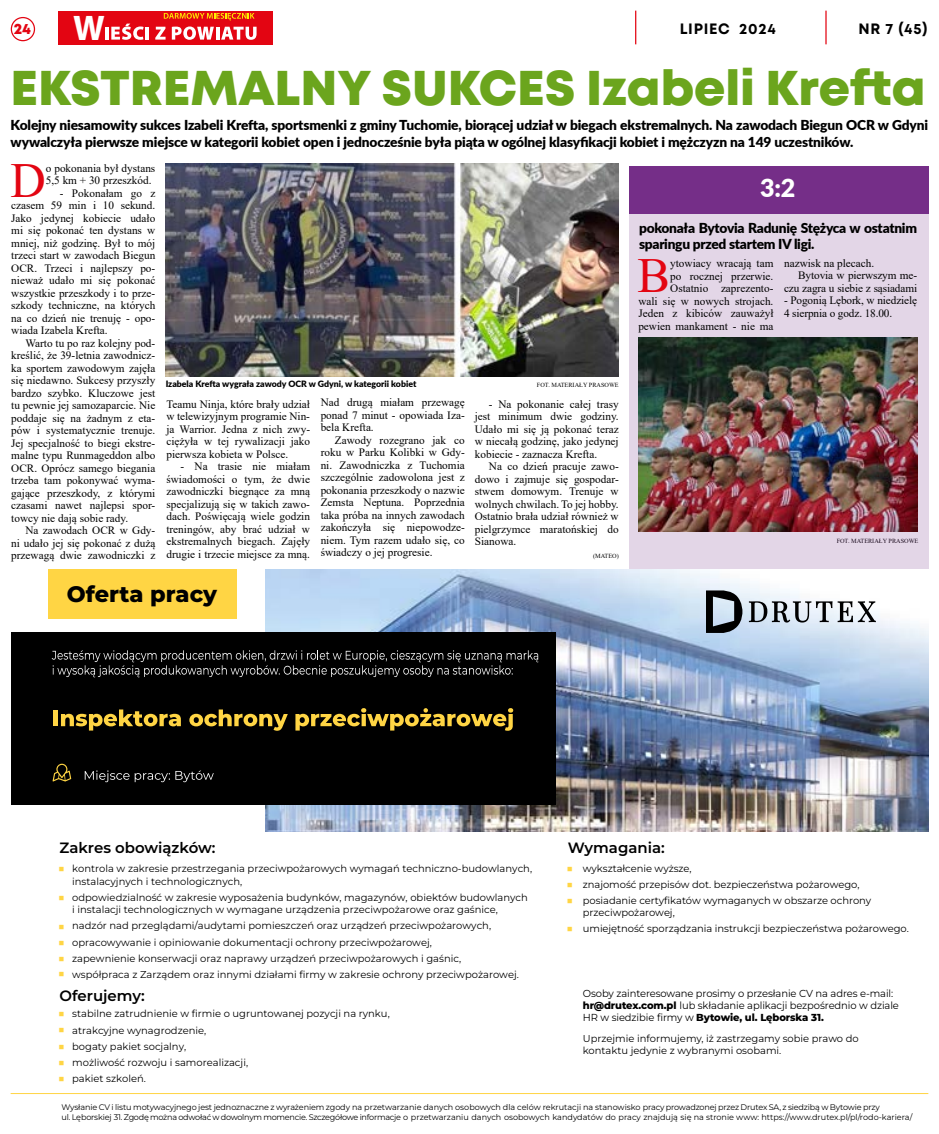
<style>
.page{position:relative;width:939px;height:1134px;background:#fff}
.page>*{position:absolute;margin:0;border:0;box-sizing:border-box;transform-origin:0 0}
.t1{font:49px "Times New Roman";color:#e30512}
.t2{font:800 48.75px "Mont";color:#6ba51d}
.t3{font:700 35.75px "Myriad Pro";color:#fff}
.t4{font:800 25px "Lato";color:#fff}
.t5{font:800 22.38px "Montserrat";color:#000}
.t6{font:600 15px "Montserrat";color:#000}
.t7{font:700 15px "Mont";letter-spacing:.05em;color:#000}
.t8{font:800 15px "Mont";color:#e30512}
.t9{font:800 13.75px/16.5px "Lato";letter-spacing:-.01em;color:#000}
.t10{font:11.25px/12.5px "Times New Roman";color:#000;text-align:justify}
.t11{font:11.25px/16px "Montserrat";color:#ffd544;text-align:justify}
.t12{font:10.12px/12px "Montserrat";letter-spacing:-.01em;color:#000}
.t13{font:10px/16.1px "Montserrat";color:#000}
.t14{font:800 8.75px "Lato";color:#000}
.t15{font:8.12px/9.8px "Montserrat";letter-spacing:-.015em;color:#000}
.t16{font:6.25px "Times New Roman";color:#000}
.s1{font-size:11.25px;color:#ffd544}
.s2{font-weight:800}
</style>
<div class="page">
<img style="left:266px;top:569px;width:662px;height:263px">
<svg style="left:706px;top:590px;width:36px;height:43px;background:#60676f"></svg>
<svg style="left:749px;top:601px;width:127px;height:21px"></svg>
<div style="left:48px;top:569px;width:189px;height:49px;background:#ffd544"></div>
<hr style="left:11px;top:1093px;width:917px;height:1px;background:#ffd544">
<div style="left:11px;top:633px;width:545px;height:171px;background:#000"></div>
<svg style="left:52px;top:764px;width:19px;height:18px"></svg>
<svg style="left:52px;top:650px;width:486px;height:27px"></svg>
<svg style="left:85px;top:770px;width:129px;height:12px"></svg>
<div style="left:58px;top:11px;width:215px;height:33px;background:#e30512"></div>
<svg style="left:105px;top:24px;width:44px;height:16px"></svg>
<svg style="left:155px;top:27px;width:11px;height:13px"></svg>
<svg style="left:172px;top:26px;width:85px;height:14px"></svg>
<svg style="left:164px;top:13px;width:91px;height:7px"></svg>
<hr style="left:635px;top:11px;width:1px;height:33px;background:#e30512">
<hr style="left:825px;top:11px;width:2px;height:33px;background:#e30512">
<div style="left:11px;top:17px;width:24px;height:24px;border:1px solid #e30512;border-radius:50%"></div>
<hr style="left:54px;top:710px;width:4px;height:16px;background:#ffd544">
<svg style="left:61px;top:709px;width:120px;height:21px"></svg>
<svg style="left:189px;top:709px;width:99px;height:22px"></svg>
<svg style="left:295px;top:708px;width:218px;height:23px"></svg>
<img style="left:165px;top:164px;width:454px;height:212px">
<div style="left:629px;top:172px;width:299px;height:397px;background:#e3d6e7"></div>
<div style="left:629px;top:166px;width:299px;height:48px;background:#752e88"></div>
<img style="left:638px;top:338px;width:279px;height:193px">
<h3 class="t8" style="left:14px;top:19px;width:19px">24</h3>
<h3 class="t3" style="left:73px;top:4px;width:33px">W</h3>
<h3 class="t7" style="left:680px;top:19px;width:98px">LIPIEC 2024</h3>
<h3 class="t7" style="left:859px;top:19px;width:70px">NR 7 (45)</h3>
<h2 class="t2" style="left:11px;top:56px;width:916px">EKSTREMALNY SUKCES Izabeli Krefta</h2>
<p class="t9" style="left:11px;top:117px;width:919px">Kolejny niesamowity sukces Izabeli Krefta, sportsmenki z gminy Tuchomie, biorącej udział w biegach ekstremalnych. Na zawodach Biegun OCR w Gdyni wywalczyła pierwsze miejsce w kategorii kobiet open i jednocześnie była piąta w ogólnej klasyfikacji kobiet i mężczyzn na 149 uczestników.</p>
<h1 class="t1" style="left:10px;top:146px;width:37px">D</h1>
<p class="t10" style="left:46px;top:161px;width:111px">o pokonania był dystans<br>5,5 km + 30 przeszkód.</p>
<p class="t10" style="left:11px;top:186px;width:146px;text-indent:49px">- Pokonałam go z czasem 59 min i 10 sekund.<br>Jako jedynej kobiecie udało mi się pokonać ten dystans w mniej, niż godzinę. Był to mój trzeci start w zawodach Biegun OCR. Trzeci i najlepszy po&shy;nieważ udało mi się pokonać wszystkie przeszkody i to prze&shy;szkody techniczne, na których na co dzień nie trenuję - opo&shy;wiada Izabela Krefta.</p>
<p class="t10" style="left:11px;top:336px;width:146px;text-indent:14px">Warto tu po raz kolejny pod&shy;kreślić, że 39-letnia zawodnicz&shy;ka sportem zawodowym zajęła się niedawno. Sukcesy przyszły bardzo szybko. Kluczowe jest tu pewnie jej samozaparcie. Nie poddaje się na żadnym z eta&shy;pów i systematycznie trenuje.<br>Jej specjalność to biegi ekstre&shy;malne typu Runmageddon albo OCR. Oprócz samego biegania trzeba tam pokonywać wyma&shy;gające przeszkody, z którymi czasami nawet najlepsi spor&shy;towcy nie dają sobie rady.</p>
<p class="t10" style="left:11px;top:524px;width:146px;text-indent:14px">Na zawodach OCR w Gdy&shy;ni udało jej się pokonać z dużą przewagą dwie zawodniczki z</p>
<p class="t14" style="left:166px;top:377px;width:252px">Izabela Krefta wygrała zawody OCR w Gdyni, w kategorii kobiet</p>
<p class="t16" style="left:537px;top:380px;width:83px">FOT. MATERIAŁY PRASOWE</p>
<p class="t10" style="left:166px;top:397px;width:145px">Teamu Ninja, które brały udział w telewizyjnym programie Nin&shy;ja Warrior. Jedna z nich zwy&shy;ciężyła w tej rywalizacji jako pierwsza kobieta w Polsce.</p>
<p class="t10" style="left:166px;top:460px;width:145px;text-indent:14px">- Na trasie nie miałam świadomości o tym, że dwie zawodniczki biegnące za mną specjalizują się w takich zawo&shy;dach. Poświęcają wiele godzin treningów, aby brać udział w ekstremalnych biegach. Zajęły drugie i trzecie miejsce za mną.</p>
<p class="t10" style="left:321px;top:396px;width:146px">Nad drugą miałam przewagę ponad 7 minut - opowiada Iza&shy;bela Krefta.</p>
<p class="t10" style="left:321px;top:433px;width:146px;text-indent:14px">Zawody rozegrano jak co roku w Parku Kolibki w Gdy&shy;ni. Zawodniczka z Tuchomia szczególnie zadowolona jest z pokonania przeszkody o nazwie Zemsta Neptuna. Poprzednia taka próba na innych zawodach zakończyła się niepowodze&shy;niem. Tym razem udało się, co świadczy o jej progresie.</p>
<p class="t10" style="left:475px;top:397px;width:145px;text-indent:14px">- Na pokonanie całej trasy jest minimum dwie godziny.<br>Udało mi się ją pokonać teraz w niecałą godzinę, jako jedynej kobiecie - zaznacza Krefta.</p>
<p class="t10" style="left:475px;top:460px;width:145px;text-indent:14px">Na co dzień pracuje zawo&shy;dowo i zajmuje się gospodar&shy;stwem domowym. Trenuje w wolnych chwilach. To jej hobby.<br>Ostatnio brała udział również w pielgrzymce maratońskiej do Sianowa.</p>
<p class="t16" style="left:593px;top:551px;width:27px">(MATEO)</p>
<h3 class="t5" style="left:67px;top:577px;width:152px">Oferta pracy</h3>
<h3 class="t4" style="left:760px;top:170px;width:37px">3:2</h3>
<p class="t9" style="left:639px;top:219px;width:280px">pokonała Bytovia Radunię Stężyca w ostatnim sparingu przed startem IV ligi.</p>
<h1 class="t1" style="left:638px;top:241px;width:34px">B</h1>
<p class="t10" style="left:784px;top:256px;width:92px">nazwisk na plecach.</p>
<p class="t10" style="left:798px;top:269px;width:120px">Bytovia w pierwszym me-</p>
<p class="t10" style="left:784px;top:281px;width:135px">czu zagra u siebie z sąsiadami</p>
<p class="t10" style="left:784px;top:294px;width:135px">- Pogonią Lębork, w niedzielę<br>4 sierpnia o godz. 18.00.</p>
<p class="t10" style="left:638px;top:257px;width:137px;text-align:right">ytowiacy wracają tam<br>po rocznej przerwie.<br>Ostatnio zaprezento-<br>wali się w nowych strojach.<br>Jeden z kibiców zauważył pewien mankament - nie ma</p>
<p class="t16" style="left:837px;top:536px;width:83px">FOT. MATERIAŁY PRASOWE</p>
<h3 class="t6" style="left:59px;top:837px;width:158px">Zakres obowiązków:</h3>
<p class="t13" style="left:72px;top:862px;width:461px;line-height:12.5px;text-indent:-14px"><span class="s1">■</span> kontrola w zakresie przestrzegania przeciwpożarowych wymagań techniczno-budowlanych, instalacyjnych i technologicznych,</p>
<p class="t13" style="left:72px;top:891px;width:457px;line-height:12.5px">odpowiedzialność w zakresie wyposażenia budynków, magazynów, obiektów budowlanych i instalacji technologicznych w wymagane urządzenia przeciwpożarowe oraz gaśnice,</p>
<p class="t13" style="left:72px;top:917px;width:448px">nadzór nad przeglądami/audytami pomieszczeń oraz urządzeń przeciwpożarowych, opracowywanie i opiniowanie dokumentacji ochrony przeciwpożarowej,<br>zapewnienie konserwacji oraz naprawy urządzeń przeciwpożarowych i gaśnic, współpraca z Zarządem oraz innymi działami firmy w zakresie ochrony przeciwpożarowej.</p>
<p class="t11" style="left:58px;top:889px;width:8px">■</p>
<p class="t11" style="left:58px;top:917px;width:8px">■ ■ ■ ■</p>
<h3 class="t6" style="left:59px;top:985px;width:87px">Oferujemy:</h3>
<p class="t13" style="left:72px;top:1005px;width:319px;text-indent:-14px"><span class="s1">■</span> stabilne zatrudnienie w firmie o ugruntowanej pozycji na rynku, atrakcyjne wynagrodzenie,<br>bogaty pakiet socjalny,<br>możliwość rozwoju i samorealizacji,<br>pakiet szkoleń.</p>
<p class="t11" style="left:58px;top:1021px;width:8px">■ ■ ■ ■</p>
<h3 class="t6" style="left:568px;top:837px;width:99px">Wymagania:</h3>
<p class="t13" style="left:583px;top:860px;width:290px;text-indent:-16px"><span class="s1">■</span> wykształcenie wyższe,<br>znajomość przepisów dot. bezpieczeństwa pożarowego, posiadanie certyfikatów wymaganych w obszarze ochrony</p>
<p class="t13" style="left:583px;top:903px;width:327px">przeciwpożarowej,<br>umiejętność sporządzania instrukcji bezpieczeństwa pożarowego.</p>
<p class="t11" style="left:567px;top:875px;width:8px;line-height:16.5px">■ ■</p>
<p class="t11" style="left:567px;top:920px;width:8px">■</p>
<p class="t12" style="left:583px;top:987px;width:318px">Osoby zainteresowane prosimy o przesłanie CV na adres e-mail: <span class="s2">hr@drutex.com.pl</span> lub składanie aplikacji bezpośrednio w dziale<br>HR w siedzibie firmy w <span class="s2">Bytowie, ul. Lęborska 31.</span></p>
<p class="t13" style="left:583px;top:1032px;width:277px;line-height:12px">Uprzejmie informujemy, iż zastrzegamy sobie prawo do kontaktu jedynie z wybranymi osobami.</p>
<p class="t15" style="left:61px;top:1102px;width:852px">Wysłanie CV i listu motywacyjnego jest jednoznaczne z wyrażeniem zgody na przetwarzanie danych osobowych dla celów rekrutacji na stanowisko pracy prowadzonej przez Drutex SA, z siedzibą w Bytowie przy<br>ul. Lęborskiej 31. Zgodę można odwołać w dowolnym momencie. Szczegółowe informacje o przetwarzaniu danych osobowych kandydatów do pracy znajdują się na stronie www: https://www.drutex.pl/pl/rodo-kariera/</p>
</div>
